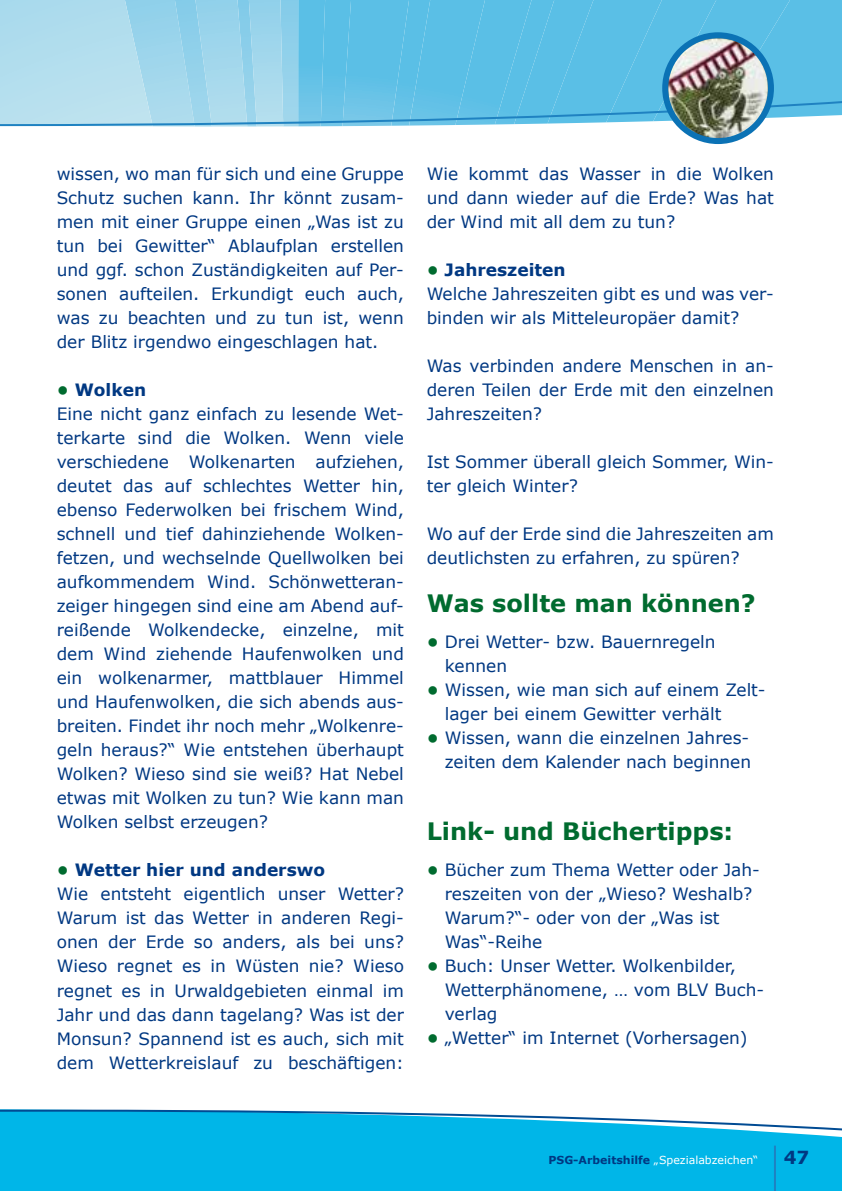
<style>
.page{position:relative;width:842px;height:1191px;background:#fff}
.page>*{position:absolute;margin:0;border:0;box-sizing:border-box;transform-origin:0 0}
.t1{font:700 24px "Verdana";color:#006b2f}
.t2{font:700 18px "Verdana";color:#003882}
.t3{font:17px/24px "Verdana";color:#003882}
.t4{font:11px "Verdana";color:#fff}
.s1{font-weight:700;color:#006b2f}
.s2{font-weight:700}
.s3{font-weight:700;color:#003882}
</style>
<div class="page">
<svg style="left:0;top:1109px;width:842px;height:82px;background:#18bae8"></svg>
<hr style="left:774px;top:1145px;width:2px;height:46px;background:#1f82c1">
<svg style="left:0;top:0;width:842px;height:127px;background:#7bc9e8"></svg>
<img style="left:665px;top:35px;width:106px;height:106px;border-radius:53px">
<div style="left:662px;top:32px;width:112px;height:112px;border:6px solid #0b72b5;border-radius:50%"></div>
<p class="t3" style="left:57px;top:161px;width:349px;text-align:justify">wissen, wo man für sich und eine Gruppe Schutz suchen kann. Ihr könnt zusam&shy;men mit einer Gruppe einen „Was ist zu tun bei Gewitter“ Ablaufplan erstellen und ggf. schon Zuständigkeiten auf Per&shy;sonen aufteilen. Erkundigt euch auch, was zu beachten und zu tun ist, wenn der Blitz irgendwo eingeschlagen hat.</p>
<p class="t3" style="left:57px;top:377px;width:349px"><span class="s1">•</span> <span class="s2">Wolken<br></span>Eine nicht ganz einfach zu lesende Wet&shy;terkarte sind die Wolken. Wenn viele verschiedene Wolkenarten aufziehen, deutet das auf schlechtes Wetter hin, ebenso Federwolken bei frischem Wind, schnell und tief dahinziehende Wolken&shy;fetzen, und wechselnde Quellwolken bei aufkommendem Wind. Schönwetteran&shy;zeiger hingegen sind eine am Abend auf&shy;reißende Wolkendecke, einzelne, mit dem Wind ziehende Haufenwolken und ein wolkenarmer, mattblauer Himmel und Haufenwolken, die sich abends aus&shy;breiten. Findet ihr noch mehr „Wolkenre&shy;geln heraus?“ Wie entstehen überhaupt Wolken? Wieso sind sie weiß? Hat Nebel etwas mit Wolken zu tun? Wie kann man Wolken selbst erzeugen?</p>
<p class="t3" style="left:57px;top:857px;width:349px"><span class="s1">•</span> <span class="s2">Wetter hier und anderswo<br></span>Wie entsteht eigentlich unser Wetter?<br>Warum ist das Wetter in anderen Regi&shy;onen der Erde so anders, als bei uns?<br>Wieso regnet es in Wüsten nie? Wieso regnet es in Urwaldgebieten einmal im Jahr und das dann tagelang? Was ist der Monsun? Spannend ist es auch, sich mit dem Wetterkreislauf zu beschäftigen:</p>
<p class="t3" style="left:427px;top:161px;width:349px;text-align:justify">Wie kommt das Wasser in die Wolken und dann wieder auf die Erde? Was hat der Wind mit all dem zu tun?</p>
<p class="t3" style="left:427px;top:257px;width:349px"><span class="s1">•</span> <span class="s2">Jahreszeiten<br></span>Welche Jahreszeiten gibt es und was ver&shy;binden wir als Mitteleuropäer damit?</p>
<p class="t3" style="left:427px;top:353px;width:349px;text-align:justify">Was verbinden andere Menschen in an&shy;deren Teilen der Erde mit den einzelnen Jahreszeiten?</p>
<p class="t3" style="left:427px;top:449px;width:349px">Ist Sommer überall gleich Sommer, Win&shy;ter gleich Winter?</p>
<p class="t3" style="left:427px;top:521px;width:349px">Wo auf der Erde sind die Jahreszeiten am deutlichsten zu erfahren, zu spüren?</p>
<h1 class="t1" style="left:427px;top:588px;width:331px">Was sollte man können?</h1>
<p class="t3" style="left:445px;top:629px;width:272px;text-indent:-18px"><span class="s1">•</span> Drei Wetter- bzw. Bauernregeln kennen</p>
<p class="t3" style="left:445px;top:677px;width:322px;text-indent:-18px"><span class="s1">•</span> Wissen, wie man sich auf einem Zelt&shy;lager bei einem Gewitter verhält</p>
<p class="t3" style="left:427px;top:725px;width:326px;text-align:right"><span class="s1">•</span> Wissen, wann die einzelnen Jahres&shy;zeiten dem Kalender nach beginnen</p>
<h1 class="t1" style="left:427px;top:816px;width:308px">Link- und Büchertipps:</h1>
<p class="t3" style="left:445px;top:857px;width:317px;text-indent:-18px"><span class="s1">•</span> Bücher zum Thema Wetter oder Jah&shy;reszeiten von der „Wieso? Weshalb?<br>Warum?“- oder von der „Was ist<br>Was“-Reihe</p>
<p class="t3" style="left:445px;top:953px;width:321px;text-indent:-18px"><span class="s1">•</span> Buch: Unser Wetter. Wolkenbilder,<br>Wetterphänomene, … vom BLV Buch&shy;verlag</p>
<p class="t3" style="left:427px;top:1025px;width:322px"><span class="s1">•</span> „Wetter“ im Internet (Vorhersagen)</p>
<p class="t4" style="left:548px;top:1153px;width:211px"><span class="s3">PSG-Arbeitshilfe</span> „Spezialabzeichen“</p>
<p class="t2" style="left:784px;top:1146px;width:27px">47</p>
</div>
